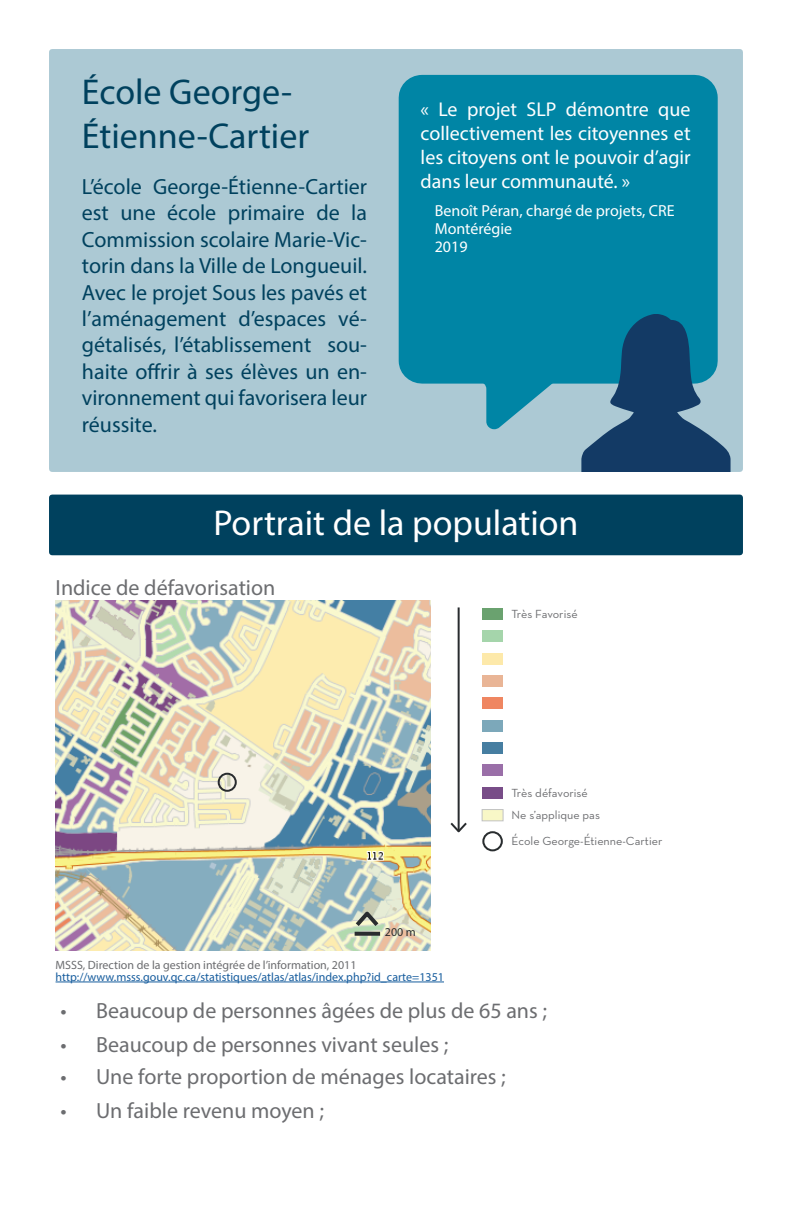
<style>
.page{position:relative;width:792px;height:1224px;background:#fff}
.page>*{position:absolute;margin:0;border:0;box-sizing:border-box;transform-origin:0 0}
.t1{font:36px/43.2px "Myriad Pro";color:#00415e}
.t2{font:36px "Myriad Pro";color:#fff}
.t3{font:22px/26.4px "Myriad Pro";color:#00415e;text-align:justify}
.t4{font:22px "Myriad Pro";color:#6c6d70}
.t5{font:20px/24px "Myriad Pro";color:#fff;text-align:justify}
.t6{font:16px/18px "Myriad Pro";color:#fff}
.t7{font:12px "Myriad Pro";color:#175d9e}
.t8{font:12px/22.4px "Neutra Text";color:#6c6d70}
.t9{font:12px "Myriad Pro";color:#6c6d70}
.t10{font:12px "Myriad Pro";color:#292c2f}
</style>
<div class="page">
<div style="left:49px;top:495px;width:694px;height:60px;background:#00415e"></div>
<div style="left:49px;top:49px;width:694px;height:423px;background:#acc9d4"></div>
<svg style="left:484px;top:384px;width:68px;height:45px;fill:#0085a5"></svg>
<div style="left:422px;top:98px;width:272px;height:263px;background:#0085a5"></div>
<div style="left:399px;top:75px;width:318px;height:309px;border:46px solid #0085a5"></div>
<svg style="left:581px;top:314px;width:150px;height:158px"></svg>
<img style="left:56px;top:601px;width:374px;height:349px">
<hr style="left:458px;top:607px;width:2px;height:224px;background:#292c2f">
<svg style="left:450px;top:821px;width:17px;height:12px"></svg>
<svg style="left:352px;top:908px;width:31px;height:22px"></svg>
<svg style="left:355px;top:932px;width:25px;height:4px"></svg>
<hr style="left:56px;top:982px;width:388px;height:1px;background:#175d9e">
<div style="left:482px;top:608px;width:21px;height:12px;background:#6aa26f"></div>
<div style="left:482px;top:653px;width:21px;height:11px;background:#fde9aa"></div>
<div style="left:482px;top:675px;width:21px;height:12px;background:#e9b596"></div>
<div style="left:482px;top:698px;width:21px;height:11px;background:#ef8661"></div>
<div style="left:482px;top:720px;width:21px;height:11px;background:#7ca8ba"></div>
<div style="left:482px;top:631px;width:21px;height:11px;background:#a5d5ab"></div>
<div style="left:482px;top:742px;width:21px;height:12px;background:#467ea1"></div>
<div style="left:482px;top:765px;width:21px;height:11px;background:#9a6fa8"></div>
<div style="left:482px;top:787px;width:21px;height:11px;background:#784d88"></div>
<div style="left:482px;top:810px;width:21px;height:11px;background:#f8f7c7"></div>
<div style="left:482px;top:809px;width:22px;height:12px;border:1px solid #c2c3c3"></div>
<div style="left:482px;top:831px;width:21px;height:20px;border:2px solid #292d2f;border-radius:50%"></div>
<div style="left:218px;top:773px;width:19px;height:19px;border:2px solid #292c2f;border-radius:50%"></div>
<p class="t1" style="left:82px;top:70px;width:229px">École George-<br>Étienne-Cartier</p>
<p class="t3" style="left:82px;top:173px;width:287px">L’école George-Étienne-Cartier est une école primaire de la Commission scolaire Marie-Vic&shy;torin dans la Ville de Longueuil.<br>Avec le projet Sous les pavés et l’aménagement d’espaces vé&shy;gétalisés, l’établissement sou&shy;haite offrir à ses élèves un en&shy;vironnement qui favorisera leur réussite.</p>
<p class="t5" style="left:421px;top:97px;width:271px">« Le projet SLP démontre que collectivement les citoyennes et les citoyens ont le pouvoir d’agir dans leur communauté. »</p>
<p class="t6" style="left:435px;top:202px;width:241px">Benoît Péran, chargé de projets, CRE<br>Montérégie</p>
<p class="t6" style="left:435px;top:238px;width:34px">2019</p>
<p class="t2" style="left:213px;top:501px;width:367px">Portrait de la population</p>
<p class="t4" style="left:56px;top:574px;width:221px">Indice de défavorisation</p>
<p class="t10" style="left:385px;top:925px;width:33px">200 m</p>
<p class="t9" style="left:56px;top:957px;width:303px">MSSS, Direction de la gestion intégrée de l’information, 2011</p>
<p class="t7" style="left:56px;top:969px;width:390px">http://www.msss.gouv.qc.ca/statistiques/atlas/atlas/index.php?id_carte=1351</p>
<p class="t8" style="left:512px;top:602px;width:68px">Très Favorisé</p>
<p class="t8" style="left:512px;top:781px;width:90px">Très défavorisé<br>Ne s’applique pas</p>
<p class="t8" style="left:512px;top:829px;width:152px">École George-Étienne-Cartier</p>
<p class="t4" style="left:61px;top:997px;width:488px">• Beaucoup de personnes âgées de plus de 65 ans ;</p>
<p class="t4" style="left:61px;top:1031px;width:389px">• Beaucoup de personnes vivant seules ;</p>
<p class="t4" style="left:61px;top:1063px;width:447px">• Une forte proportion de ménages locataires ;</p>
<p class="t4" style="left:61px;top:1097px;width:265px">• Un faible revenu moyen ;</p>
</div>
